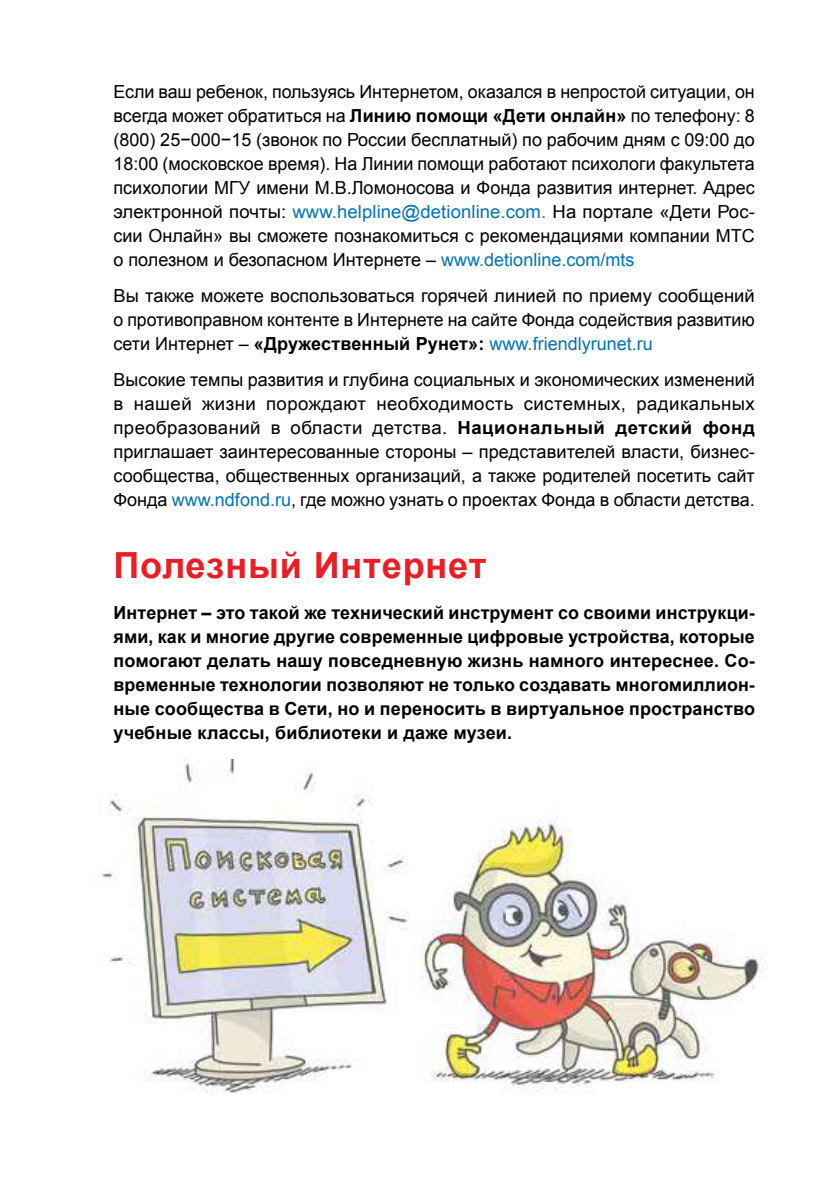
<style>
.page{position:relative;width:840px;height:1191px;background:#fff}
.page>*{position:absolute;margin:0;border:0;box-sizing:border-box;transform-origin:0 0}
.t1{font:700 36px "Arial";letter-spacing:.025em;color:#ed1d24}
.t2{font:18px/24px "Arial";color:#000;text-align:justify}
.t3{font:700 18px/24px "Arial";letter-spacing:.01em;color:#000;text-align:justify}
.s1{font-weight:700}
.s2{color:#0072bc}
</style>
<div class="page">
<img style="left:98px;top:760px;width:667px;height:334px">
<p class="t2" style="left:113px;top:80px;width:642px">Если ваш ребенок, пользуясь Интернетом, оказался в непростой ситуации, он всегда может обратиться на <span class="s1">Линию помощи «Дети онлайн»</span> по телефону: 8 (800) 25−000−15 (звонок по России бесплатный) по рабочим дням с 09:00 до 18:00 (московское время). На Линии помощи работают психологи факультета психологии МГУ имени М.В.Ломоносова и Фонда развития интернет. Адрес электронной почты: <span class="s2">www.helpline@detionline.com.</span> На портале «Дети Рос&shy;сии Онлайн» вы сможете познакомиться с рекомендациями компании МТС о полезном и безопасном Интернете – <span class="s2">www.detionline.com/mts</span></p>
<p class="t2" style="left:113px;top:284px;width:642px">Вы также можете воспользоваться горячей линией по приему сообщений о противоправном контенте в Интернете на сайте Фонда содействия развитию сети Интернет – <span class="s1">«Дружественный Рунет»:</span> <span class="s2">www.friendlyrunet.ru</span></p>
<p class="t2" style="left:113px;top:368px;width:642px">Высокие темпы развития и глубина социальных и экономических изменений в нашей жизни порождают необходимость системных, радикальных преобразований в области детства. <span class="s1">Национальный детский фонд </span>приглашает заинтересованные стороны – представителей власти, бизнес&shy;сообщества, общественных организаций, а также родителей посетить сайт Фонда <span class="s2">www.ndfond.ru</span>, где можно узнать о проектах Фонда в области детства.</p>
<h1 class="t1" style="left:113px;top:541px;width:374px">Полезный Интернет</h1>
<p class="t3" style="left:113px;top:601px;width:642px">Интернет – это такой же технический инструмент со своими инструкци&shy;ями, как и многие другие современные цифровые устройства, которые помогают делать нашу повседневную жизнь намного интереснее. Со&shy;временные технологии позволяют не только создавать многомиллион&shy;ные сообщества в Сети, но и переносить в виртуальное пространство учебные классы, библиотеки и даже музеи.</p>
</div>
